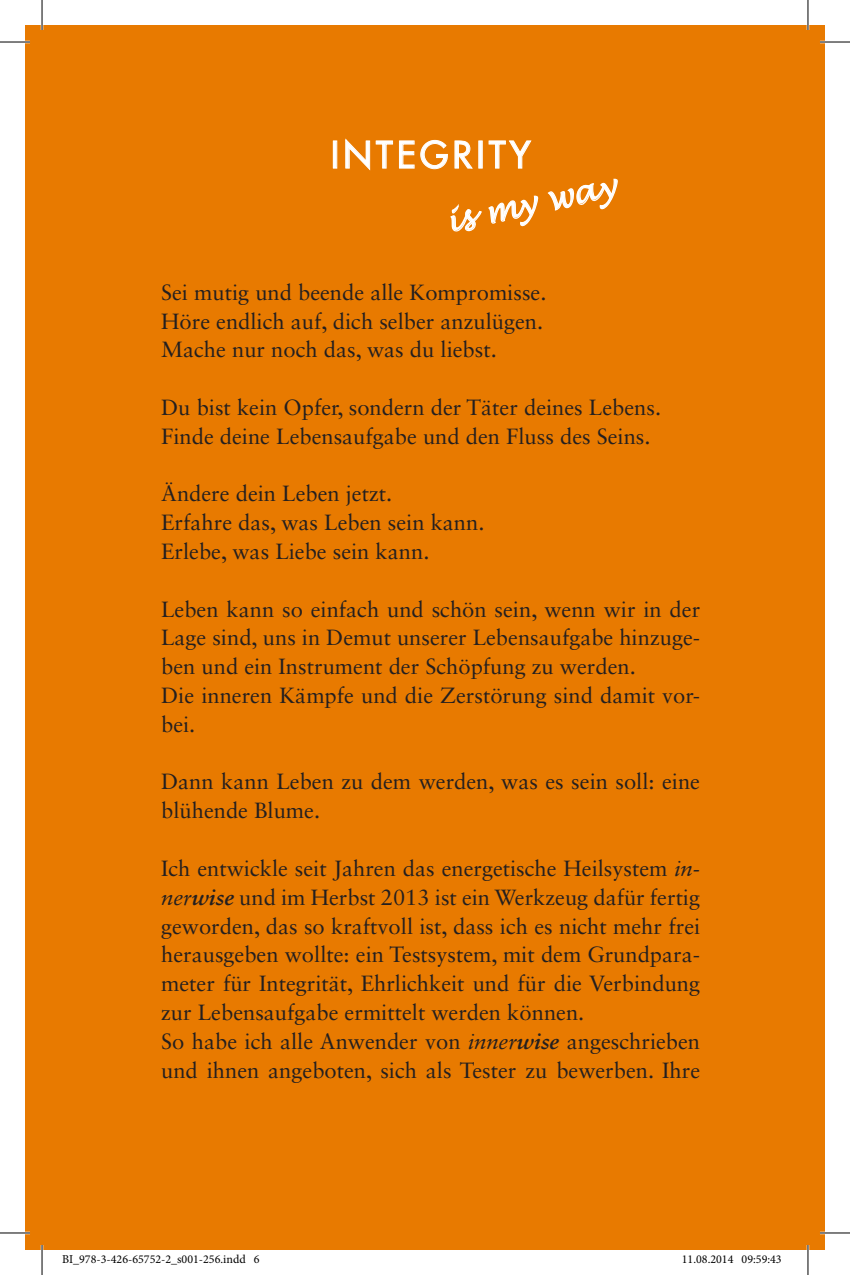
<style>
.page{position:relative;width:850px;height:1275px;background:#fff}
.page>*{position:absolute;margin:0;border:0;box-sizing:border-box;transform-origin:0 0}
.u1_weiß{font:500 36px "Futura Std";letter-spacing:.12em;color:#fff}
.U2_Schwung_weiß{font:italic 32px "Lucida Handwriting";color:#fff}
.abs{font:22px/28.8px "Sabon LT Std";color:#231f20}
.t1{font:12px "Minion Pro";color:#000}
.s1{font-style:italic}
.s2{font-weight:700;font-style:italic}
</style>
<div class="page">
<div style="left:25px;top:25px;width:799px;height:1225px;background:#e87a00"></div>
<div style="left:333px;top:141px;width:4px;height:27px;border:1px solid #fff"></div>
<svg style="left:345px;top:139px;width:103px;height:31px"></svg>
<svg style="left:454px;top:140px;width:19px;height:29px"></svg>
<svg style="left:488px;top:140px;width:43px;height:29px"></svg>
<svg style="left:450px;top:195px;width:88px;height:37px"></svg>
<svg style="left:547px;top:178px;width:71px;height:33px"></svg>
<hr style="left:0;top:41px;width:30px;height:2px;background:#fff">
<hr style="left:819px;top:41px;width:30px;height:2px;background:#fff">
<hr style="left:0;top:1231px;width:30px;height:3px;background:#fff">
<hr style="left:819px;top:1231px;width:30px;height:3px;background:#fff">
<hr style="left:41px;top:0;width:2px;height:30px;background:#fff">
<hr style="left:41px;top:1245px;width:2px;height:30px;background:#fff">
<hr style="left:806px;top:0;width:3px;height:30px;background:#fff">
<hr style="left:806px;top:1245px;width:3px;height:30px;background:#fff">
<hr style="left:0;top:42px;width:30px;height:1px;background:#000">
<hr style="left:819px;top:42px;width:30px;height:1px;background:#000">
<hr style="left:0;top:1232px;width:30px;height:1px;background:#000">
<hr style="left:819px;top:1232px;width:30px;height:1px;background:#000">
<hr style="left:42px;top:0;width:1px;height:30px;background:#000">
<hr style="left:42px;top:1245px;width:1px;height:30px;background:#000">
<hr style="left:807px;top:0;width:1px;height:30px;background:#000">
<hr style="left:807px;top:1245px;width:1px;height:30px;background:#000">
<div style="left:741px;top:1255px;width:6px;height:8px;border:1px solid #fff;border-radius:50%"></div>
<svg style="left:742px;top:1255px;width:5px;height:8px"></svg>
<p class="u1_weiß" style="left:331px;top:132px;width:201px">INTEGRITY</p>
<p class="U2_Schwung_weiß" style="left:442px;top:202px;width:174px;rotate:-12deg">is my way</p>
<p class="abs" style="left:161px;top:277px;width:386px">Sei mutig und beende alle Kompromisse.</p>
<p class="abs" style="left:161px;top:306px;width:383px">Höre endlich auf, dich selber anzulügen.</p>
<p class="abs" style="left:161px;top:335px;width:337px">Mache nur noch das, was du liebst.</p>
<p class="abs" style="left:161px;top:393px;width:501px">Du bist kein Opfer, sondern der Täter deines Lebens.</p>
<p class="abs" style="left:161px;top:421px;width:491px">Finde deine Lebensaufgabe und den Fluss des Seins.</p>
<p class="abs" style="left:161px;top:479px;width:232px">Ändere dein Leben jetzt.</p>
<p class="abs" style="left:161px;top:508px;width:325px">Erfahre das, was Leben sein kann.</p>
<p class="abs" style="left:161px;top:537px;width:270px">Erlebe, was Liebe sein kann.</p>
<p class="abs" style="left:161px;top:594px;width:540px;text-align:justify">Leben kann so einfach und schön sein, wenn wir in der Lage sind, uns in Demut unserer Lebensaufgabe hinzuge&shy;ben und ein Instrument der Schöpfung zu werden.</p>
<p class="abs" style="left:161px;top:681px;width:540px">Die inneren Kämpfe und die Zerstörung sind damit vor&shy;bei.</p>
<p class="abs" style="left:161px;top:767px;width:540px">Dann kann Leben zu dem werden, was es sein soll: eine blühende Blume.</p>
<p class="abs" style="left:161px;top:853px;width:540px;text-align:justify">Ich entwickle seit Jahren das energetische Heilsystem <span class="s1">in&shy;ner</span><span class="s2">wise</span> und im Herbst 2013 ist ein Werkzeug dafür fertig geworden, das so kraftvoll ist, dass ich es nicht mehr frei herausgeben wollte: ein Testsystem, mit dem Grundpara&shy;meter für Integrität, Ehrlichkeit und für die Verbindung zur Lebensaufgabe ermittelt werden können.</p>
<p class="abs" style="left:161px;top:1026px;width:540px">So habe ich alle Anwender von <span class="s1">inner</span><span class="s2">wise</span> angeschrieben und ihnen angeboten, sich als Tester zu bewerben. Ihre</p>
<p class="t1" style="left:62px;top:1251px;width:199px">BI_978-3-426-65752-2_s001-256.indd 6</p>
<p class="t1" style="left:681px;top:1251px;width:101px">11.08.2014 09:59:43</p>
</div>
